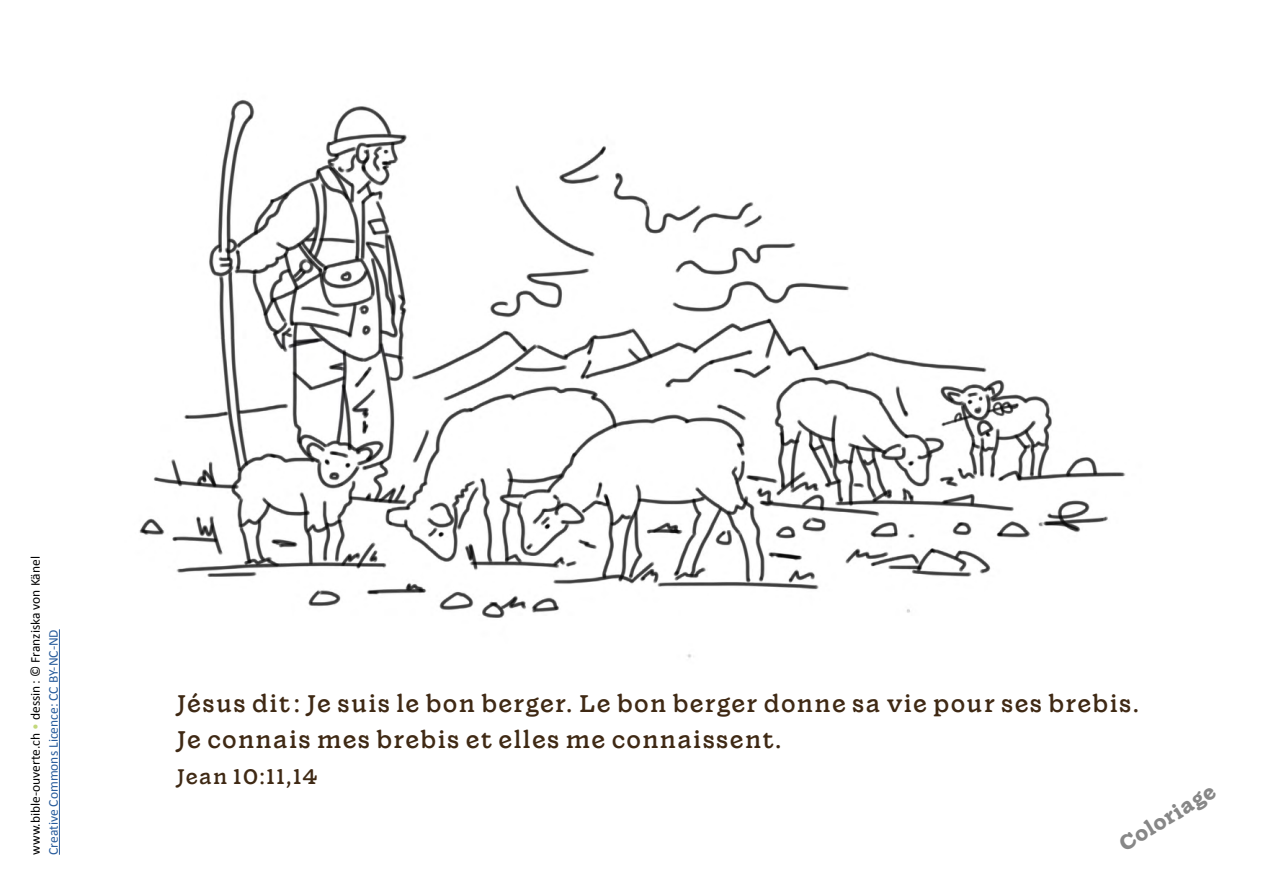
<style>
.page{position:relative;width:1263px;height:893px;background:#fff}
.page>*{position:absolute;margin:0;border:0;box-sizing:border-box;transform-origin:0 0}
.t1{font:24px/36px "Wonder";letter-spacing:.055em;color:#3f2914}
.t2{font:21px "Wonder";letter-spacing:.055em;color:#3f2914}
.t3{font:700 21px "Wonder";color:#878787}
.t4{font:13.5px/18px "Calibri";color:#000}
.s1{color:#c3d87b}
.s2{color:#275b9b}
</style>
<div class="page">
<img style="left:139px;top:100px;width:987px;height:558px">
<hr style="left:59px;top:629px;width:1px;height:226px;background:#275b9b">
<p class="t4" style="left:26px;top:855px;width:300px;rotate:-90deg">www.bible-ouverte.ch <span class="s1">•</span> dessin : © Franziska von Känel<br><span class="s2">Creative Commons Licence: CC BY-NC-ND</span></p>
<p class="t1" style="left:176px;top:686px;width:964px">Jésus dit: Je suis le bon berger. Le bon berger donne sa vie pour ses brebis.<br>Je connais mes brebis et elles me connaissent.</p>
<p class="t2" style="left:176px;top:763px;width:143px">Jean 10:11,14</p>
<p class="t3" style="left:1113px;top:833px;width:110px;rotate:-31deg">Coloriage</p>
</div>
